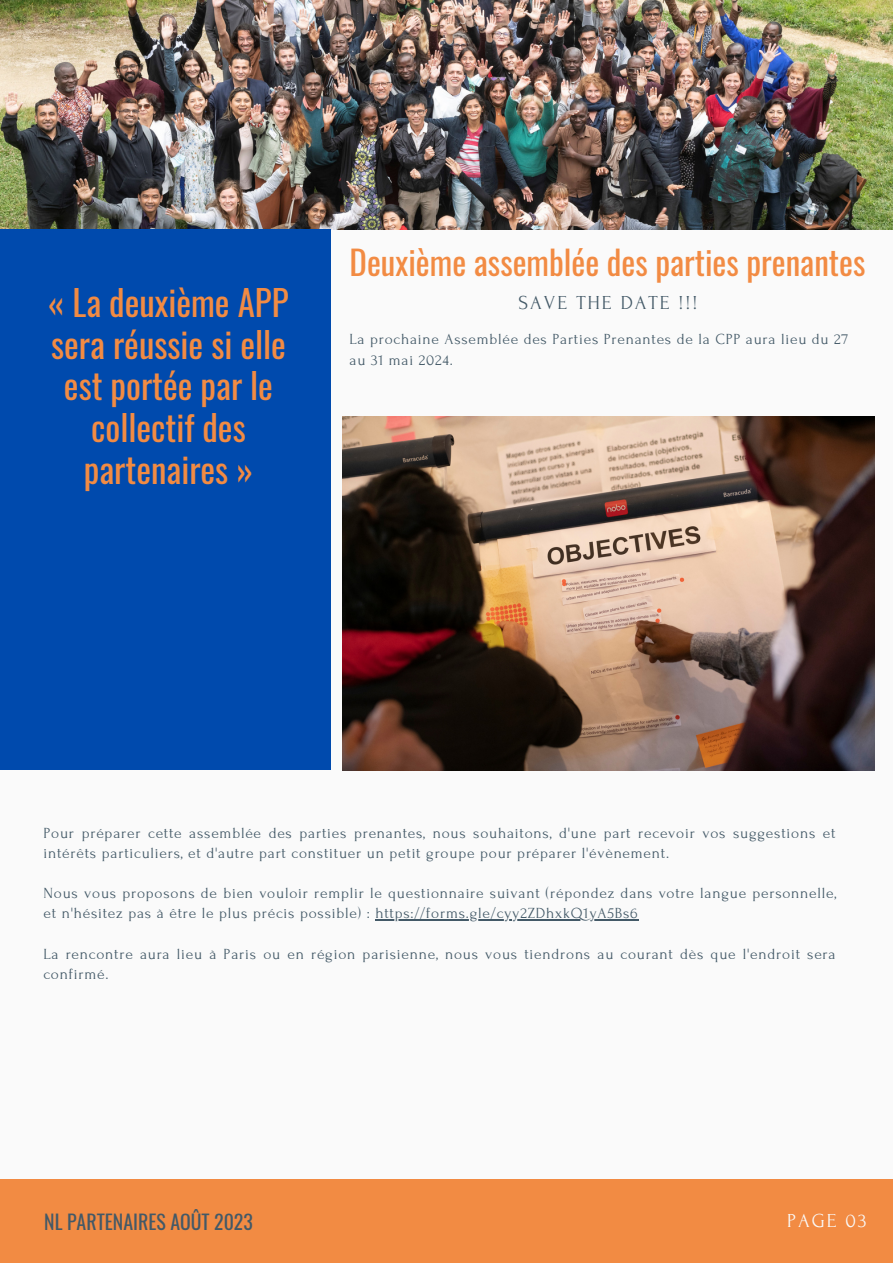
<style>
.page{position:relative;width:893px;height:1264px;background:#fff}
.page>*{position:absolute;margin:0;border:0;box-sizing:border-box;transform-origin:0 0}
.t1{font:34.95px/41.5px "Oswald";color:#f28b43;text-align:center}
.t2{font:33px "Oswald";color:#f28b43}
.t3{font:19.8px "Oswald";color:#435967}
.t4{font:19.8px "Forum";letter-spacing:.1em;color:#435967}
.t5{font:19.8px "Forum";letter-spacing:.1em;color:#fafafa}
.t6{font:15.45px/20.2px "Forum";letter-spacing:.05em;color:#435967}
</style>
<div class="page">
<div style="left:0;top:0;width:892px;height:1262px;background:#fafafa"></div>
<div style="left:0;top:1179px;width:892px;height:83px;background:#f28b43"></div>
<img style="left:0;top:0;width:892px;height:229px">
<div style="left:0;top:229px;width:330px;height:541px;background:#004aad"></div>
<img style="left:342px;top:416px;width:532px;height:354px">
<hr style="left:375px;top:919px;width:263px;height:1px;background:#435967">
<p class="t1" style="left:48px;top:280px;width:241px">« La deuxième APP sera réussie si elle est portée par le collectif des partenaires »</p>
<p class="t2" style="left:349px;top:237px;width:517px">Deuxième assemblée des parties prenantes</p>
<p class="t4" style="left:518px;top:292px;width:180px">SAVE THE DATE !!!</p>
<p class="t6" style="left:349px;top:329px;width:500px">La prochaine Assemblée des Parties Prenantes de la CPP aura lieu du 27 au 31 mai 2024.</p>
<p class="t6" style="left:43px;top:822px;width:793px">Pour préparer cette assemblée des parties prenantes, nous souhaitons, d'une part recevoir vos suggestions et intérêts particuliers, et d'autre part constituer un petit groupe pour préparer l'évènement.</p>
<p class="t6" style="left:43px;top:883px;width:794px">Nous vous proposons de bien vouloir remplir le questionnaire suivant (répondez dans votre langue personnelle, et n'hésitez pas à être le plus précis possible) : https://forms.gle/cyy2ZDhxkQ1yA5Bs6</p>
<p class="t6" style="left:43px;top:944px;width:793px">La rencontre aura lieu à Paris ou en région parisienne, nous vous tiendrons au courant dès que l'endroit sera confirmé.</p>
<p class="t3" style="left:44px;top:1205px;width:210px">NL PARTENAIRES AOÛT 2023</p>
<p class="t5" style="left:787px;top:1209px;width:81px">PAGE 03</p>
</div>
